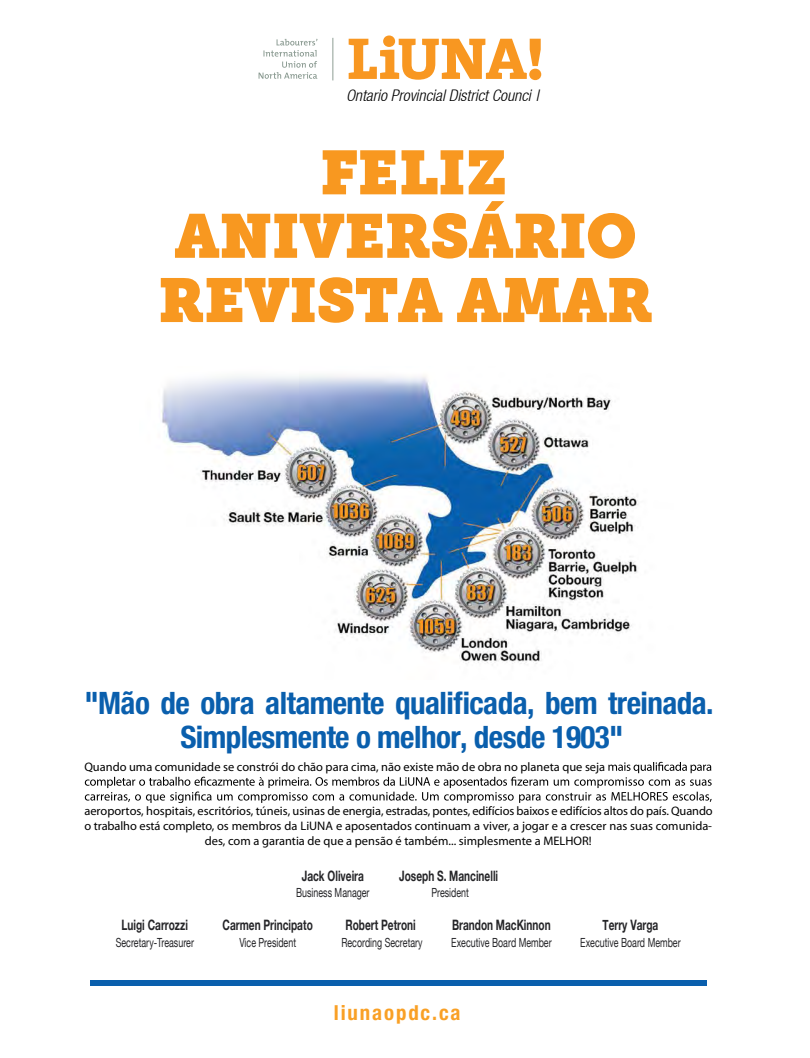
<style>
.page{position:relative;width:810px;height:1058px;background:#fff}
.page>*{position:absolute;margin:0;border:0;box-sizing:border-box;transform-origin:0 0}
.t1{font:77.62px/73.4px "Museo Slab";color:#f89721;text-align:center}
.t2{font:61.25px/127.6px "Museo Slab";letter-spacing:-.015em;color:#f89820;text-align:center}
.t3{font:700 condensed 30.88px/34.6px "Helvetica Neue LT Pro";letter-spacing:-.02em;color:#0a5fad;text-align:center}
.t4{font:700 condensed 20.75px "Helvetica Neue LT Pro";letter-spacing:.09em;color:#f9a025}
.t5{font:italic 300 condensed 16px "Helvetica Neue LT";color:#000}
.t6{font:700 14.38px "Helvetica Neue";color:#252528;scale:.7 1}
.t7{font:12.62px "Helvetica Neue LT";color:#252528;scale:.7 1}
.t8{font:12.38px/14.9px "Myriad Pro";color:#000;text-align:center}
</style>
<div class="page">
<img style="left:161px;top:375px;width:478px;height:289px">
<div style="left:90px;top:980px;width:616px;height:5px;background:#0a5fad"></div>
<svg style="left:259px;top:39px;width:59px;height:40px"></svg>
<hr style="left:333px;top:38px;width:1px;height:42px;background:#8e9e95">
<svg style="left:349px;top:39px;width:192px;height:41px"></svg>
<div style="left:383px;top:35px;width:12px;height:12px;background:#f89721;border-radius:50%"></div>
<div style="left:529px;top:69px;width:12px;height:11px;background:#f89721;border-radius:50%"></div>
<svg style="left:85px;top:761px;width:627px;height:42px"></svg>
<p class="t5" style="left:346px;top:86px;width:198px">OntarioProvincialDistrictCounci l</p>
<h1 class="t1" style="left:220px;top:129px;width:363px">FELIZ<br>DIA DO<br>CANADÁ</h1>
<h2 class="t2" style="left:158px;top:109px;width:497px">FELIZ<br>REVISTA AMAR</h2>
<h2 class="t2" style="left:174px;top:173px;width:464px">ANIVERSÁRIO</h2>
<h3 class="t3" style="left:84px;top:685px;width:631px">"Mão de obra altamente qualificada, bem treinada.<br>Simplesmente o melhor, desde 1903"</h3>
<p class="t8" style="left:84px;top:759px;width:522px">Quando uma comunidade se constrói do chão para cima, não existe mão de obra no planeta que seja</p>
<p class="t8" style="left:84px;top:803px;width:630px">aeroportos, hospitais, escritórios, túneis, usinas de energia, estradas, pontes, edifícios baixos e edifícios altos do país. Quando o trabalho está completo, os membros da LiUNA e aposentados continuam a viver, a jogar e a crescer nas suas comunida&shy;des, com a garantia de que a pensão é também... simplesmente a MELHOR!</p>
<p class="t6" style="left:122px;top:916px;width:96px">Luigi Carrozzi</p>
<p class="t7" style="left:116px;top:935px;width:113px">Secretary-Treasurer</p>
<p class="t6" style="left:302px;top:866px;width:90px">Jack Oliveira</p>
<p class="t7" style="left:296px;top:885px;width:106px">Business Manager</p>
<p class="t6" style="left:399px;top:866px;width:143px">Joseph S. Mancinelli</p>
<p class="t7" style="left:431px;top:885px;width:55px">President</p>
<p class="t6" style="left:223px;top:916px;width:130px">Carmen Principato</p>
<p class="t7" style="left:239px;top:935px;width:83px">Vice President</p>
<p class="t6" style="left:345px;top:916px;width:102px">Robert Petroni</p>
<p class="t7" style="left:341px;top:935px;width:118px">Recording Secretary</p>
<p class="t6" style="left:452px;top:916px;width:142px">Brandon MacKinnon</p>
<p class="t7" style="left:451px;top:935px;width:145px">Executive Board Member</p>
<h3 class="t4" style="left:334px;top:999px;width:128px">liunaopdc.ca</h3>
<p class="t6" style="left:603px;top:916px;width:81px">Terry Varga</p>
<p class="t7" style="left:580px;top:935px;width:145px">Executive Board Member</p>
</div>
